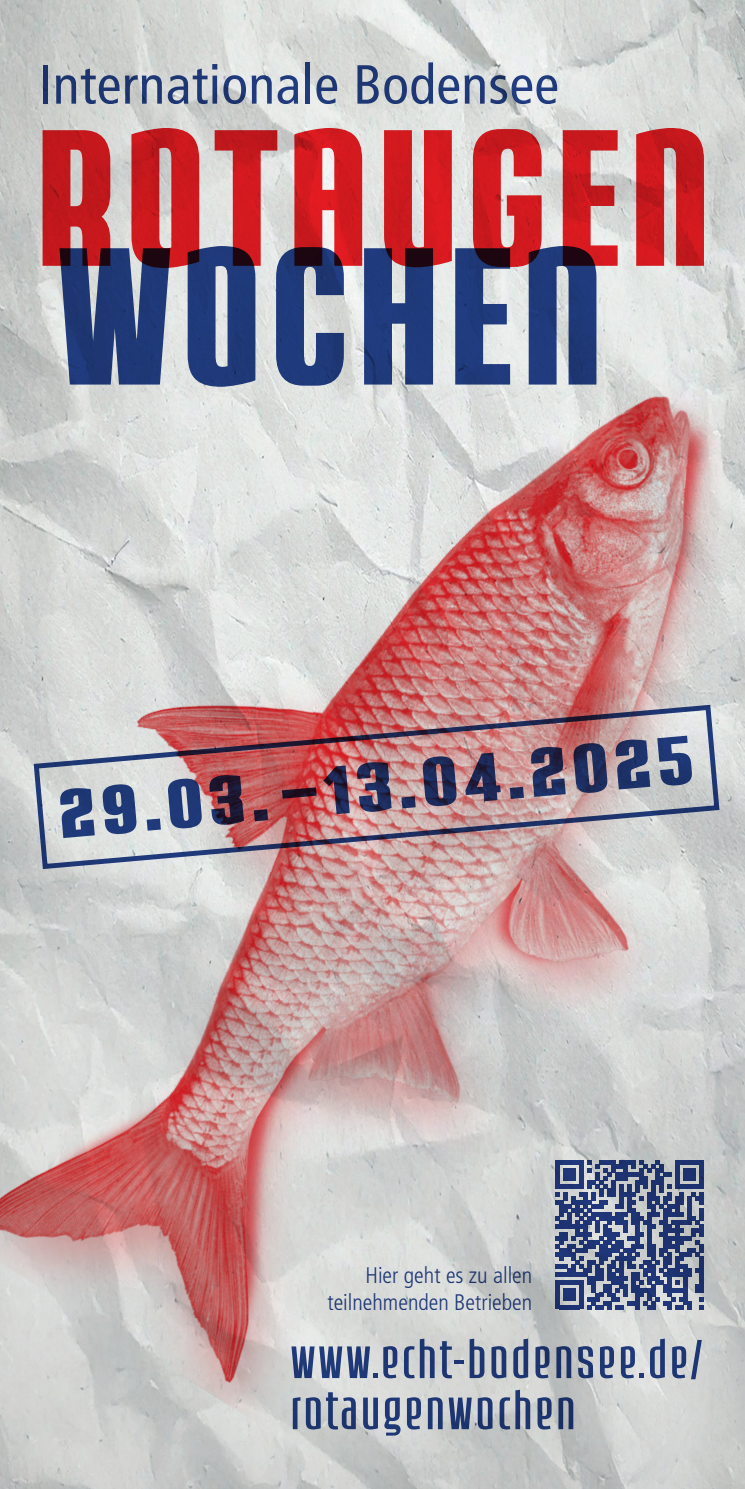
<style>
.page{position:relative;width:745px;height:1489px;background:#fff}
.page>*{position:absolute;margin:0;border:0;box-sizing:border-box;transform-origin:0 0}
.t1{font:condensed 55px "Frutiger LT Std";letter-spacing:.01em;color:#24418a}
.t2{font:300 50px/51px "Bellucci";letter-spacing:.07em;color:#24418a}
.t3{font:300 condensed 22.5px/27.2px "Frutiger LT Std";color:#24418a;text-align:right}
</style>
<div class="page">
<img style="left:0;top:0;width:744px;height:1488px">
<svg style="left:43px;top:128px;width:660px;height:41px;background:#cf5f61"></svg>
<img style="left:0;top:169px;width:744px;height:1301px">
<svg style="left:31px;top:702px;width:690px;height:169px;background:#ad8e96"></svg>
<svg style="left:555px;top:1160px;width:148px;height:148px;background:#617096"></svg>
<h1 class="t1" style="left:39px;top:53px;width:521px">Internationale Bodensee</h1>
<p class="t3" style="left:327px;top:1261px;width:206px">Hier geht es zu allen teilnehmenden Betrieben</p>
<h2 class="t2" style="left:291px;top:1333px;width:412px">www.echt-bodensee.de/ rotaugenwochen</h2>
</div>
